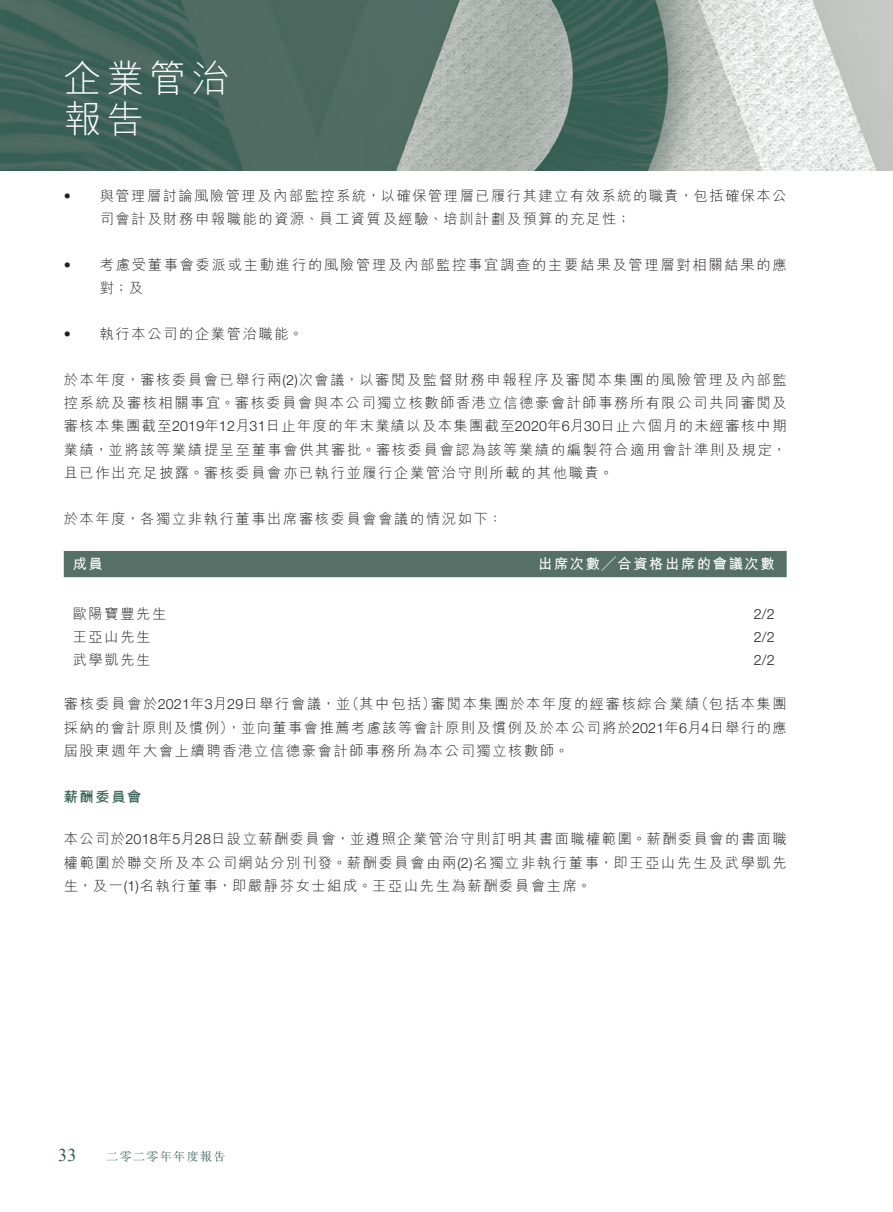
<style>
.page{position:relative;width:893px;height:1212px;background:#fff}
.page>*{position:absolute;margin:0;border:0;box-sizing:border-box;transform-origin:0 0}
.t1{font:300 37.5px/40.5px "M Hei HK";letter-spacing:.14em;color:#fff}
.t2{font:18px "Times New Roman";color:#315c50}
._11_P0{font:300 14.25px/23.2px "M Hei HK";letter-spacing:.115em;color:#231f20;text-align:justify}
._07_IN0{font:300 14.25px "M Hei HK";letter-spacing:.115em;color:#231f20}
._15_Table_Stub{font:300 14.25px "M Hei HK";letter-spacing:.115em;color:#231f20}
._01_Body_Text{font:700 14.25px "M Hei HK";letter-spacing:.115em;color:#fff}
._01_Body_Text-2{font:300 14.25px "Helvetica Neue LT Std";color:#231f20}
._04___H2{font:700 14.25px "M Hei HK";letter-spacing:.115em;color:#315c50}
._07_IN0-2{font:300 14.25px "Helvetica Neue LT Std";color:#231f20}
._15_Table_Stub-2{font:700 14.25px "M Hei HK";color:#fff}
.t3{font:300 12px "M Sung HK";letter-spacing:.115em;color:#315c50}
.s1{font-family:"Helvetica Neue LT Std"}
</style>
<div class="page">
<img style="left:0;top:0;width:893px;height:170px">
<div style="left:64px;top:551px;width:723px;height:26px;background:#567067"></div>
<h1 class="t1" style="left:64px;top:58px;width:167px">企業管治報告</h1>
<p class="_07_IN0-2" style="left:64px;top:187px;width:9px">•</p>
<p class="_07_IN0-2" style="left:64px;top:256px;width:9px">•</p>
<p class="_07_IN0" style="left:100px;top:189px;width:688px">與管理層討論風險管理及內部監控系統，以確保管理層已履行其建立有效系統的職責，包括確保本公</p>
<p class="_07_IN0" style="left:100px;top:212px;width:532px">司會計及財務申報職能的資源、員工資質及經驗、培訓計劃及預算的充足性;</p>
<p class="_07_IN0" style="left:100px;top:258px;width:688px">考慮受董事會委派或主動進行的風險管理及內部監控事宜調查的主要結果及管理層對相關結果的應</p>
<p class="_07_IN0" style="left:100px;top:281px;width:45px">對；及</p>
<p class="_07_IN0" style="left:100px;top:327px;width:205px">執行本公司的企業管治職能。</p>
<p class="_07_IN0-2" style="left:64px;top:325px;width:9px">•</p>
<p class="_11_P0" style="left:64px;top:368px;width:724px">於本年度，審核委員會已舉行兩 <span class="s1">)2(</span> 次會議，以審閱及監督財務申報程序及審閱本集團的風險管理及內部監控系統及審核相關事宜。審核委員會與本公司獨立核數師香港立信德豪會計師事務所有限公司共同審閱及審核本集團截至<span class="s1">2019</span>年<span class="s1">12</span>月<span class="s1">31</span>日止年度的年末業績以及本集團截至<span class="s1">2020</span>年月<span class="s1">6 30</span>日止六個月的未經審核中期業績，並將該等業績提呈至董事會供其審批。審核委員會認為該等業績的編製符合適用會計準則及規定，且已作出充足披露。審核委員會亦已執行並履行企業管治守則所載的其他職責。</p>
<p class="_11_P0" style="left:64px;top:507px;width:440px">於本年度，各獨立非執行董事出席審核委員會會議的情況如下：</p>
<p class="_01_Body_Text" style="left:538px;top:554px;width:238px">出席次數╱合資格出席的會議次數</p>
<p class="_15_Table_Stub-2" style="left:73px;top:554px;width:32px">成員</p>
<p class="_15_Table_Stub" style="left:73px;top:606px;width:95px">歐陽寶豐先生</p>
<p class="_01_Body_Text-2" style="left:754px;top:605px;width:22px">2/2</p>
<p class="_15_Table_Stub" style="left:73px;top:630px;width:79px">王亞山先生</p>
<p class="_01_Body_Text-2" style="left:754px;top:628px;width:22px">2/2</p>
<p class="_15_Table_Stub" style="left:73px;top:653px;width:79px">武學凱先生</p>
<p class="_01_Body_Text-2" style="left:754px;top:652px;width:22px">2/2</p>
<p class="_11_P0" style="left:345px;top:692px;width:92px">（其中包括）</p>
<p class="_11_P0" style="left:694px;top:692px;width:94px">（包括本集團</p>
<p class="_11_P0" style="left:64px;top:692px;width:724px;text-align:left">審核委員會於<span class="s1">2021</span>年月<span class="s1">3 29</span>日舉行會議，並<br>採納的會計原則及慣例，）並向董事會推薦考慮該等會計原則及慣例及於本公司將於<span class="s1">2021</span>年月<span class="s1">6 4</span>日舉行的應屆股東週年大會上續聘香港立信德豪會計師事務所為本公司獨立核數師。</p>
<p class="_04___H2" style="left:64px;top:786px;width:79px">薪酬委員會</p>
<p class="_11_P0" style="left:64px;top:827px;width:724px">本公司於<span class="s1">2018</span>年月<span class="s1">5 28</span>日設立薪酬委員會，並遵照企業管治守則訂明其書面職權範圍。薪酬委員會的書面職權範圍於聯交所及本公司網站分別刊發。薪酬委員會由兩 <span class="s1">)2(</span> 名獨立非執行董事，即王亞山先生及武學凱先生，及一 <span class="s1">)1(</span> 名執行董事，即嚴靜芬女士組成。王亞山先生為薪酬委員會主席。</p>
<p class="_11_P0" style="left:431px;top:692px;width:270px">審閱本集團於本年度的經審核綜合業績</p>
<p class="t2" style="left:58px;top:1142px;width:20px">33</p>
<p class="t3" style="left:106px;top:1148px;width:121px">二零二零年年度報告</p>
</div>
